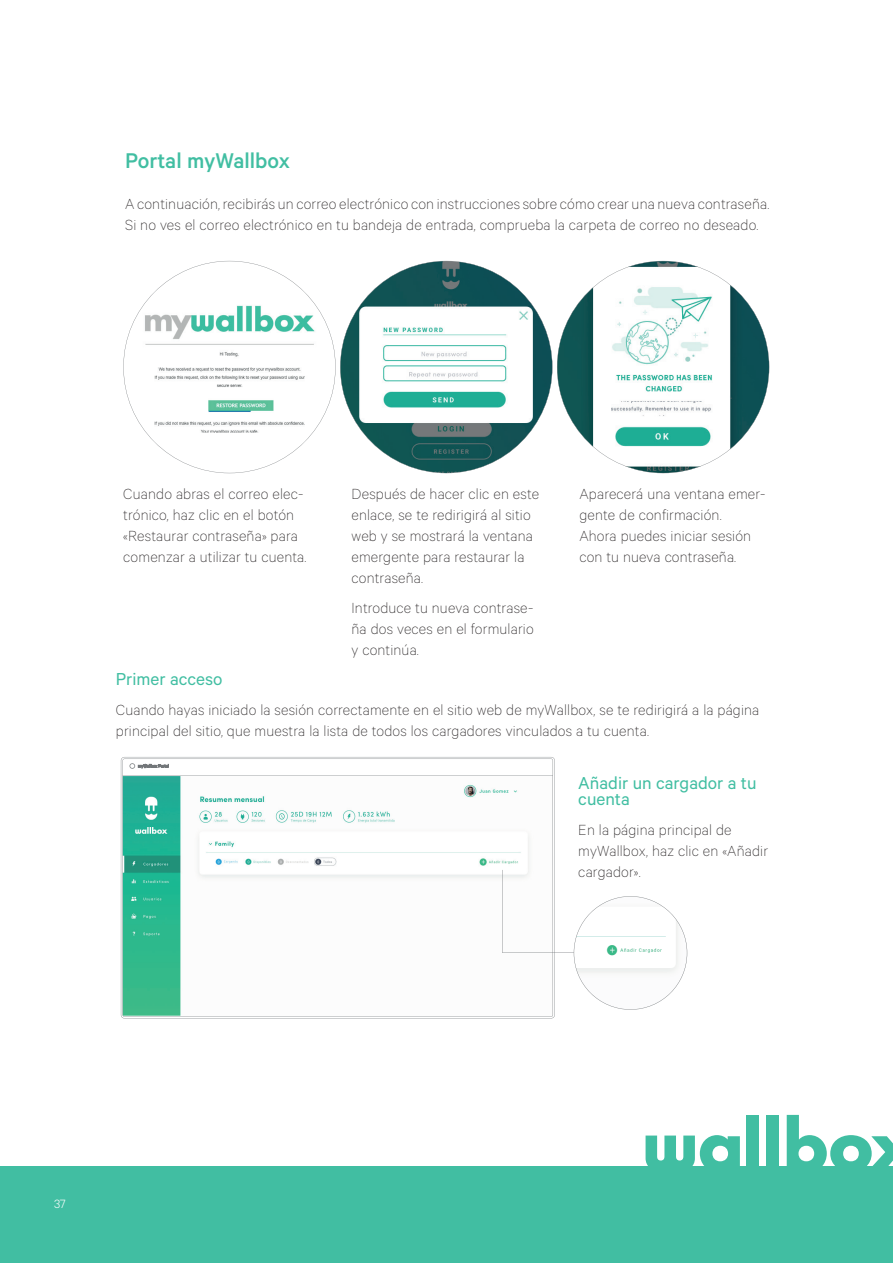
<style>
.page{position:relative;width:893px;height:1263px;background:#fff}
.page>*{position:absolute;margin:0;border:0;box-sizing:border-box;transform-origin:0 0}
.t1{font:500 24px "Calibre";color:#41bea2}
.t2{font:19.5px/16.5px "Calibre";color:#41bea2}
.t3{font:100 16.5px/21px "Calibre";letter-spacing:.01em;color:#231f20}
.t4{font:300 13.5px "Calibre";color:#fff}
</style>
<div class="page">
<div style="left:0;top:1167px;width:893px;height:96px;background:#41bea2"></div>
<svg style="left:646px;top:1135px;width:94px;height:32px"></svg>
<div style="left:747px;top:1115px;width:12px;height:56px;background:#41bea2"></div>
<div style="left:767px;top:1115px;width:12px;height:56px;background:#41bea2"></div>
<svg style="left:787px;top:1115px;width:106px;height:52px"></svg>
<svg style="left:123px;top:261px;width:213px;height:212px"></svg>
<svg style="left:340px;top:261px;width:429px;height:212px"></svg>
<svg style="left:123px;top:759px;width:430px;height:16px"></svg>
<svg style="left:123px;top:775px;width:430px;height:242px"></svg>
<svg style="left:502px;top:870px;width:185px;height:140px"></svg>
<h1 class="t1" style="left:125px;top:147px;width:166px">Portal myWallbox</h1>
<p class="t3" style="left:125px;top:193px;width:646px">A continuación, recibirás un correo electrónico con instrucciones sobre cómo crear una nueva contraseña.<br>Si no ves el correo electrónico en tu bandeja de entrada, comprueba la carpeta de correo no deseado.</p>
<p class="t3" style="left:123px;top:483px;width:185px">Cuando abras el correo elec&shy;trónico, haz clic en el botón «Restaurar contraseña» para comenzar a utilizar tu cuenta.</p>
<p class="t3" style="left:352px;top:483px;width:189px">Después de hacer clic en este enlace, se te redirigirá al sitio web y se mostrará la ventana emergente para restaurar la contraseña.</p>
<p class="t3" style="left:352px;top:596px;width:184px;text-align:justify">Introduce tu nueva contrase&shy;ña dos veces en el formulario y continúa.</p>
<p class="t3" style="left:579px;top:483px;width:188px">Aparecerá una ventana emer&shy;gente de confirmación.<br>Ahora puedes iniciar sesión con tu nueva contraseña.</p>
<p class="t2" style="left:116px;top:670px;width:108px">Primer acceso</p>
<p class="t3" style="left:116px;top:698px;width:645px">Cuando hayas iniciado la sesión correctamente en el sitio web de myWallbox, se te redirigirá a la página principal del sitio, que muestra la lista de todos los cargadores vinculados a tu cuenta.</p>
<p class="t2" style="left:578px;top:774px;width:180px">Añadir un cargador a tu cuenta</p>
<p class="t3" style="left:578px;top:818px;width:191px">En la página principal de myWallbox, haz clic en «Añadir cargador».</p>
<p class="t4" style="left:54px;top:1195px;width:13px">37</p>
</div>
